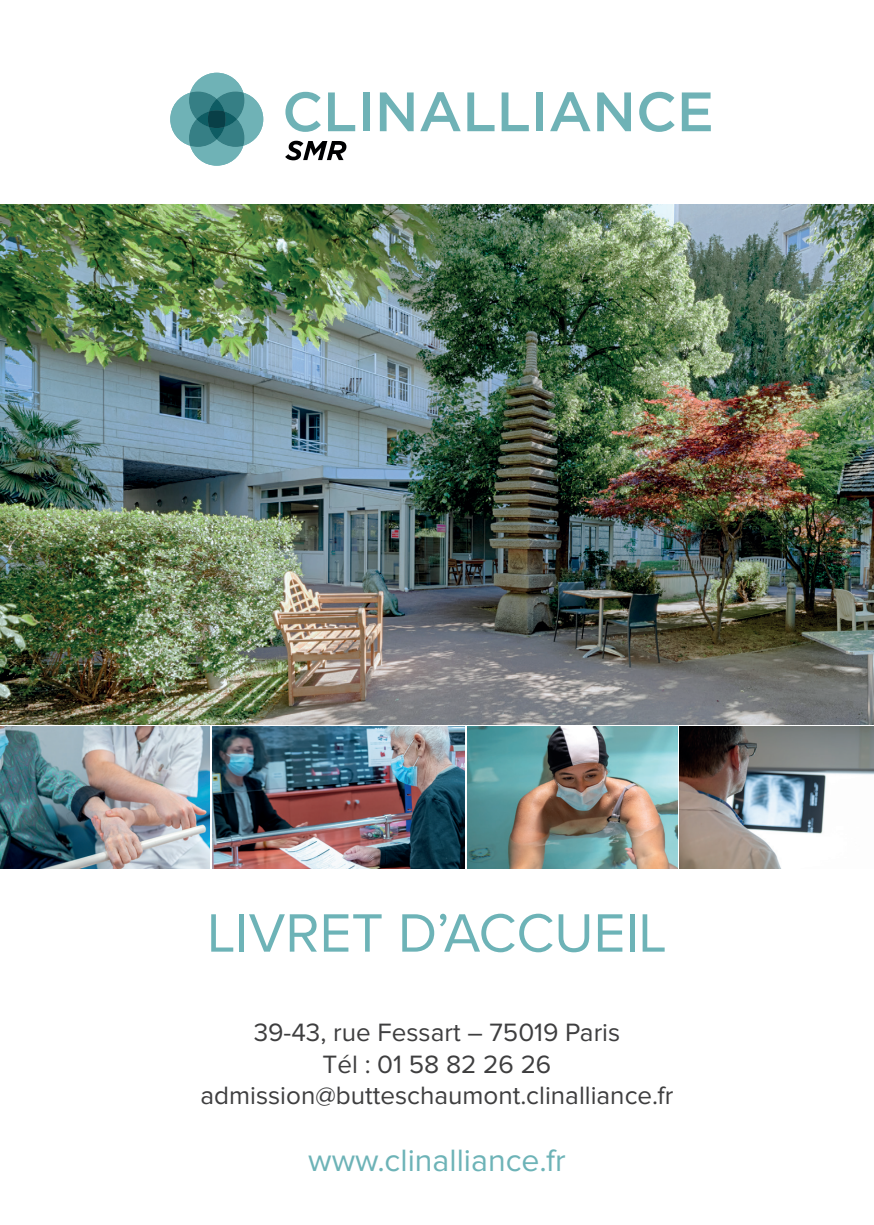
<style>
.page{position:relative;width:874px;height:1225px;background:#fff}
.page>*{position:absolute;margin:0;border:0;box-sizing:border-box;transform-origin:0 0}
.t1{font:56px "Proxima Nova";color:#6db3b7}
.t2{font:32px "Proxima Nova";color:#6db3b7}
.t3{font:26px/31.2px "Proxima Nova";color:#3e3e3f;text-align:center}
</style>
<div class="page">
<svg style="left:0;top:724px;width:873px;height:4px"></svg>
<img style="left:0;top:727px;width:210px;height:141px">
<img style="left:213px;top:727px;width:251px;height:141px">
<img style="left:467px;top:727px;width:210px;height:141px">
<img style="left:679px;top:727px;width:194px;height:141px">
<img style="left:0;top:204px;width:873px;height:520px">
<svg style="left:285px;top:92px;width:36px;height:40px"></svg>
<svg style="left:328px;top:92px;width:27px;height:39px"></svg>
<div style="left:362px;top:92px;width:7px;height:39px;background:#6fb2b6"></div>
<svg style="left:379px;top:92px;width:34px;height:39px"></svg>
<svg style="left:420px;top:92px;width:40px;height:39px"></svg>
<svg style="left:467px;top:92px;width:27px;height:39px"></svg>
<svg style="left:501px;top:92px;width:27px;height:39px"></svg>
<div style="left:536px;top:92px;width:7px;height:39px;background:#6fb2b6"></div>
<svg style="left:550px;top:92px;width:40px;height:39px"></svg>
<svg style="left:597px;top:92px;width:33px;height:39px"></svg>
<svg style="left:639px;top:92px;width:35px;height:40px"></svg>
<svg style="left:681px;top:92px;width:29px;height:39px"></svg>
<svg style="left:170px;top:73px;width:93px;height:93px"></svg>
<svg style="left:285px;top:141px;width:61px;height:19px"></svg>
<h1 class="t1" style="left:207px;top:902px;width:460px">LIVRET D’ACCUEIL</h1>
<p class="t3" style="left:200px;top:1017px;width:474px">39-43, rue Fessart – 75019 Paris<br>Tél : 01 58 82 26 26 admission@butteschaumont.clinalliance.fr</p>
<p class="t2" style="left:308px;top:1143px;width:259px">www.clinalliance.fr</p>
</div>
